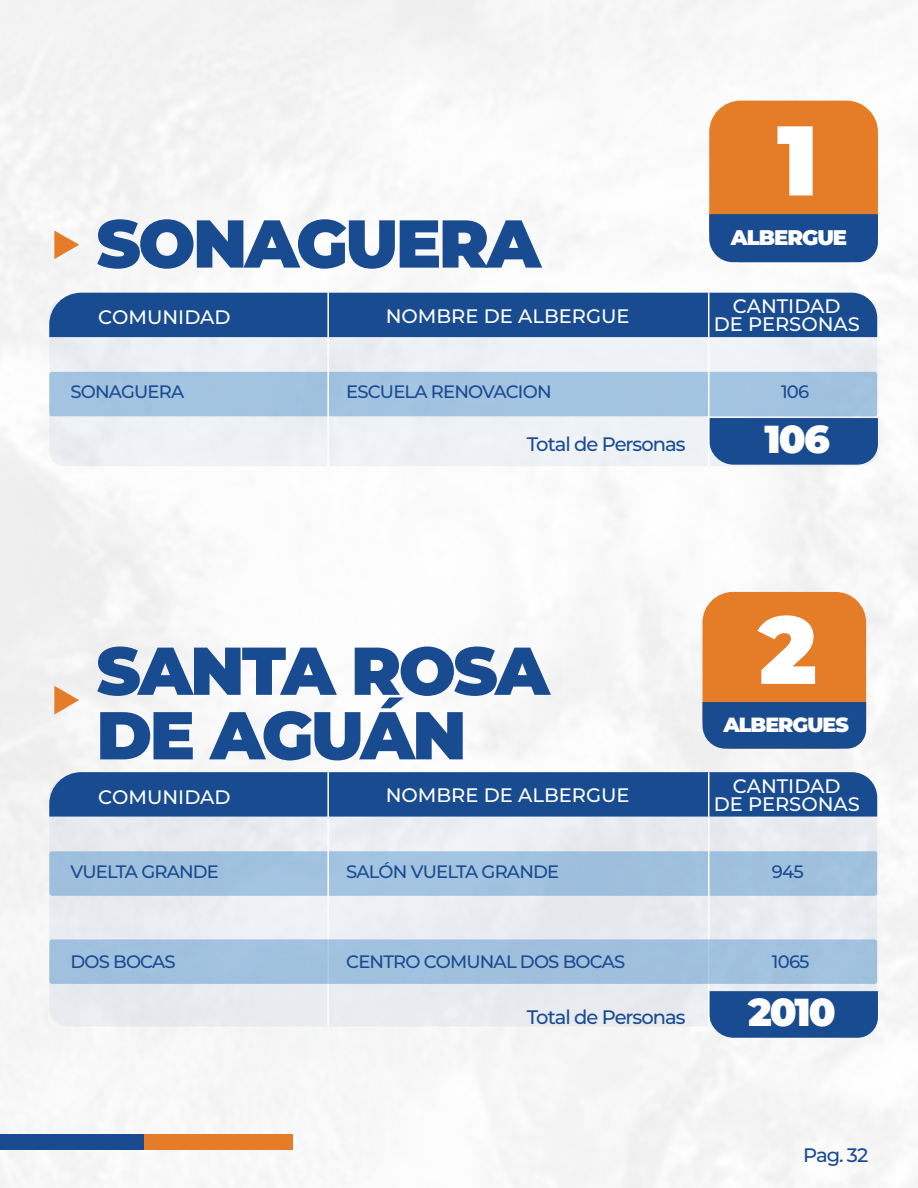
<style>
.page{position:relative;width:918px;height:1188px;background:#fff}
.page>*{position:absolute;margin:0;border:0;box-sizing:border-box;transform-origin:0 0}
.t1{font:900 98.7px "Montserrat";color:#fff}
.t2{font:900 95.7px "Montserrat";color:#fff}
.t3{font:900 67.5px/64.5px "Montserrat";letter-spacing:-.035em;color:#194b90}
.t4{font:900 39px "Montserrat";letter-spacing:-.05em;color:#fff}
.t5{font:900 21.15px "Montserrat";letter-spacing:-.05em;color:#fff}
.t6{font:900 20.55px "Montserrat";letter-spacing:-.05em;color:#fff}
.t7{font:500 19.5px/18px "Montserrat";color:#fff;text-align:center}
.t8{font:500 19.5px "Montserrat";letter-spacing:-.05em;color:#194b90}
.t9{font:500 18px "Montserrat";letter-spacing:-.045em;color:#194b90}
</style>
<div class="page">
<img style="left:0;top:1px;width:917px;height:1187px">
<div style="left:0;top:1134px;width:148px;height:15px;background:#194b90"></div>
<div style="left:144px;top:1134px;width:148px;height:15px;background:#e47c28"></div>
<svg style="left:54px;top:231px;width:25px;height:28px"></svg>
<div style="left:49px;top:299px;width:828px;height:167px;background:#eef1f5;border-radius:15px"></div>
<svg style="left:709px;top:418px;width:169px;height:47px;background:#215193"></svg>
<div style="left:49px;top:293px;width:828px;height:44px;background:#194b90"></div>
<div style="left:49px;top:372px;width:828px;height:44px;background:#a3c4e1;border-radius:3px"></div>
<hr style="left:327px;top:293px;width:2px;height:173px;background:#fff">
<hr style="left:708px;top:293px;width:1px;height:173px;background:#fff">
<svg style="left:54px;top:686px;width:25px;height:28px"></svg>
<div style="left:49px;top:778px;width:828px;height:248px;background:#e8ebf0;border-radius:18px"></div>
<svg style="left:709px;top:991px;width:169px;height:47px;background:#215193"></svg>
<div style="left:49px;top:772px;width:828px;height:45px;background:#194b90"></div>
<div style="left:49px;top:851px;width:828px;height:45px;background:#a0c1de;border-radius:3px"></div>
<hr style="left:327px;top:772px;width:2px;height:254px;background:#fff">
<hr style="left:708px;top:772px;width:1px;height:254px;background:#fff">
<div style="left:49px;top:939px;width:828px;height:45px;background:#a0c1de;border-radius:3px"></div>
<div style="left:709px;top:101px;width:169px;height:161px;background:#e47c28;border-radius:31px"></div>
<div style="left:709px;top:214px;width:169px;height:48px;background:#194b90"></div>
<div style="left:703px;top:592px;width:163px;height:157px;background:#e47c28;border-radius:30px"></div>
<div style="left:703px;top:702px;width:163px;height:47px;background:#194b90"></div>
<h3 class="t3" style="left:96px;top:207px;width:446px">SONAGUERA</h3>
<p class="t7" style="left:98px;top:308px;width:134px">COMUNIDAD</p>
<p class="t7" style="left:386px;top:306px;width:245px">NOMBRE DE ALBERGUE</p>
<h1 class="t1" style="left:777px;top:86px;width:43px">1</h1>
<p class="t5" style="left:731px;top:222px;width:118px">ALBERGUE</p>
<p class="t7" style="left:714px;top:296px;width:148px">CANTIDAD<br>DE PERSONAS</p>
<p class="t9" style="left:70px;top:379px;width:115px">SONAGUERA</p>
<p class="t9" style="left:346px;top:379px;width:207px">ESCUELA RENOVACION</p>
<p class="t9" style="left:781px;top:379px;width:30px">106</p>
<p class="t8" style="left:527px;top:430px;width:160px">Total de Personas</p>
<h3 class="t4" style="left:765px;top:410px;width:67px">106</h3>
<h3 class="t3" style="left:96px;top:634px;width:455px">SANTA ROSA<br>DE AGUÁN</h3>
<h2 class="t2" style="left:759px;top:578px;width:60px">2</h2>
<p class="t6" style="left:723px;top:709px;width:127px">ALBERGUES</p>
<p class="t7" style="left:98px;top:787px;width:134px">COMUNIDAD</p>
<p class="t7" style="left:386px;top:786px;width:245px">NOMBRE DE ALBERGUE</p>
<p class="t7" style="left:714px;top:776px;width:148px">CANTIDAD<br>DE PERSONAS</p>
<p class="t9" style="left:70px;top:859px;width:150px">VUELTA GRANDE</p>
<p class="t9" style="left:70px;top:949px;width:107px">DOS BOCAS</p>
<p class="t9" style="left:346px;top:859px;width:215px">SALÓN VUELTA GRANDE</p>
<p class="t9" style="left:346px;top:949px;width:281px">CENTRO COMUNAL DOS BOCAS</p>
<p class="t9" style="left:772px;top:859px;width:33px">945</p>
<p class="t9" style="left:772px;top:949px;width:39px">1065</p>
<p class="t8" style="left:527px;top:1003px;width:160px">Total de Personas</p>
<h3 class="t4" style="left:748px;top:983px;width:89px">2010</h3>
<p class="t8" style="left:803px;top:1141px;width:67px">Pag. 32</p>
</div>
